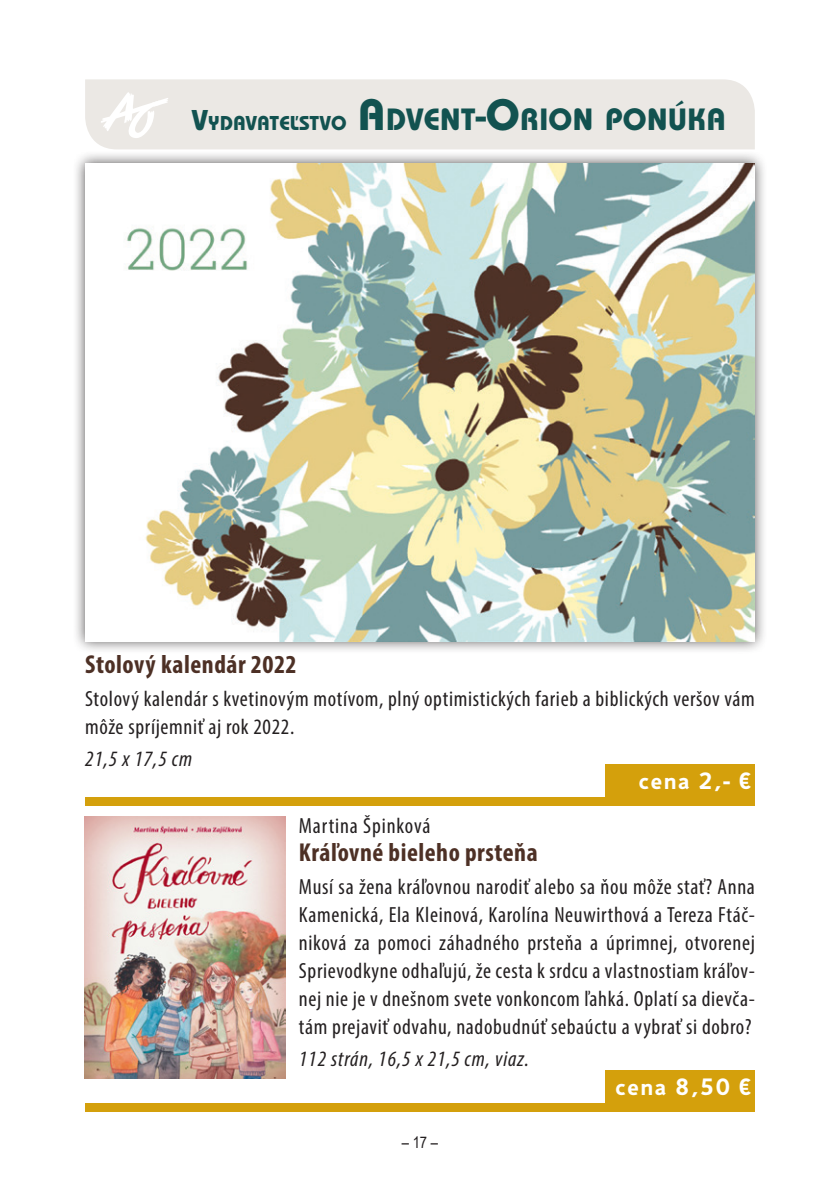
<style>
.page{position:relative;width:840px;height:1191px;background:#fff}
.page>*{position:absolute;margin:0;border:0;box-sizing:border-box;transform-origin:0 0}
.t1{font:700 32.2px "Bauhaus Itc TEE";color:#125250}
.Nadpis_maly{font:700 condensed 26px "Myriad Pro";letter-spacing:.02em;color:#4d3025}
.text_bacnicky{font:24px "Jigsaw Bold CE";letter-spacing:.07em;color:#fff}
.Zakladny{font:condensed 22px/28px "Myriad Pro";letter-spacing:.03em;color:#231f20}
.Podpis{font:italic condensed 22px "Myriad Pro";letter-spacing:.04em;color:#231f20}
.t2{font:16px "Arial Narrow";color:#231f20}
.s1{font-size:30px}
.s2{font-size:21px}
.s3{font-size:46px}
</style>
<div class="page">
<div style="left:85px;top:79px;width:669px;height:70px;background:#ebe8e4"></div>
<svg style="left:100px;top:92px;width:68px;height:46px"></svg>
<div style="left:72px;top:150px;width:695px;height:504px;background:#231f20;opacity:.75"></div>
<img style="left:85px;top:163px;width:669px;height:478px">
<div style="left:85px;top:797px;width:669px;height:8px;background:#d4a00c"></div>
<div style="left:604px;top:764px;width:150px;height:33px;background:#d4a00c"></div>
<img style="left:84px;top:816px;width:201px;height:262px">
<div style="left:85px;top:1103px;width:669px;height:8px;background:#d4a00c"></div>
<div style="left:604px;top:1070px;width:150px;height:33px;background:#d4a00c"></div>
<p class="t1" style="left:191px;top:100px;width:536px"><span class="s1">V</span><span class="s2">YDAVATEĽSTVO</span> <span class="s3">A</span> DVENT<span class="s3">-O</span>RION PONÚKA</p>
<p class="Nadpis_maly" style="left:85px;top:648px;width:213px">Stolový kalendár 2022</p>
<p class="Zakladny" style="left:85px;top:685px;width:671px">Stolový kalendár s kvetinovým motívom, plný optimistických farieb a biblických veršov vám môže spríjemniť aj rok 2022.</p>
<p class="Podpis" style="left:85px;top:746px;width:109px">21,5 x 17,5 cm</p>
<p class="text_bacnicky" style="left:638px;top:766px;width:114px">cena 2,- ¤</p>
<p class="Zakladny" style="left:299px;top:811px;width:133px">Martina Špinková</p>
<p class="Nadpis_maly" style="left:299px;top:835px;width:240px">Kráľovné bieleho prsteňa</p>
<p class="Zakladny" style="left:299px;top:873px;width:457px;text-align:justify">Musí sa žena kráľovnou narodiť alebo sa ňou môže stať? Anna Kamenická, Ela Kleinová, Karolína Neuwirthová a Tereza Ftáč&shy;niková za pomoci záhadného prsteňa a úprimnej, otvorenej Sprievodkyne odhaľujú, že cesta k srdcu a vlastnostiam kráľov&shy;nej nie je v dnešnom svete vonkoncom ľahká. Oplatí sa dievča&shy;tám prejaviť odvahu, nadobudnúť sebaúctu a vybrať si dobro?</p>
<p class="Podpis" style="left:299px;top:1046px;width:231px">112 strán, 16,5 x 21,5 cm, viaz.</p>
<p class="text_bacnicky" style="left:615px;top:1072px;width:138px">cena 8,50 ¤</p>
<p class="t2" style="left:401px;top:1130px;width:38px">– 17 –</p>
</div>
